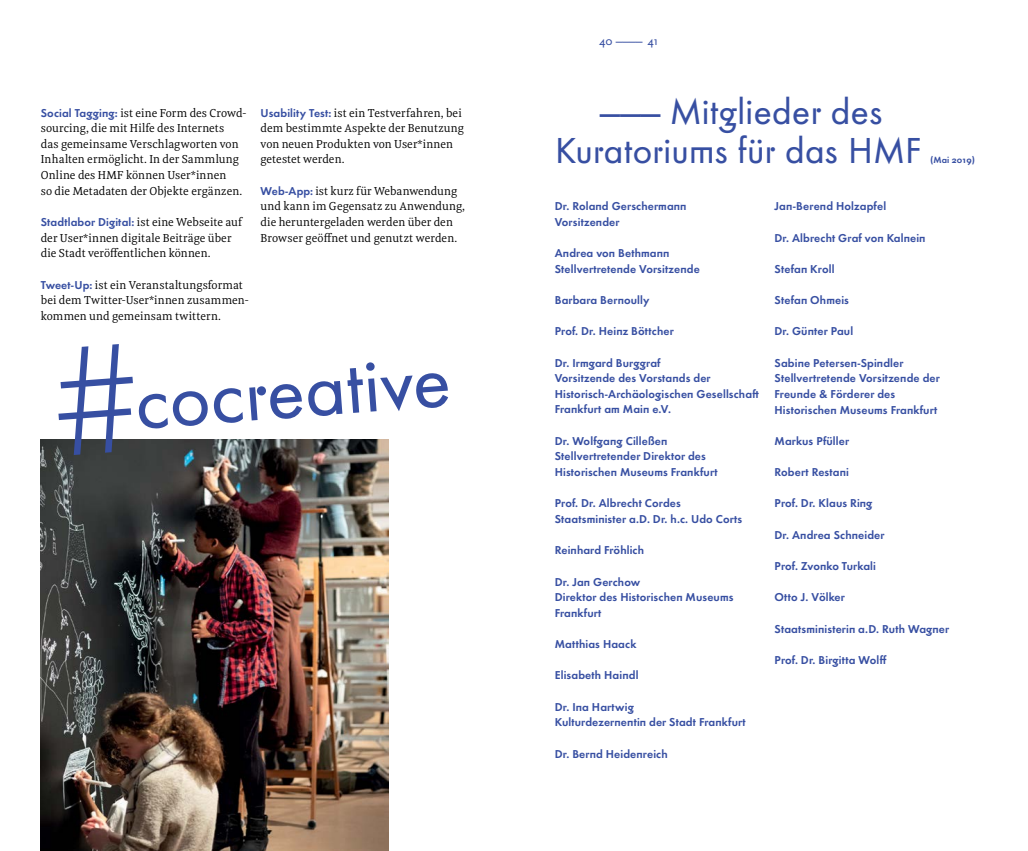
<style>
.page{position:relative;width:1028px;height:851px;background:#fff}
.page>*{position:absolute;margin:0;border:0;box-sizing:border-box;transform-origin:0 0}
.t1{font:78.75px "Futura HMF Book Os F";color:#374fa2}
.t2{font:37.5px/39.1px "Futura HMF Book Os F";letter-spacing:-.005em;color:#374fa2;text-align:center}
.t3{font:12.5px "Futura HMF Book Os F";color:#374fa2}
.t4{font:11.88px/15.6px "Futura HMF Demi Bold Os F";letter-spacing:.01em;color:#374fa2}
.t5{font:11.88px/15.6px "Meret Pro";letter-spacing:.005em;color:#000}
.t6{font:9.38px "Futura HMF Demi Bold Os F";letter-spacing:.02em;color:#374fa2}
.s1{font-family:"Futura HMF Demi Bold Os F";color:#374fa2}
.s2{font-family:"Meret Pro";color:#000}
</style>
<div class="page">
<img style="left:40px;top:439px;width:348px;height:411px">
<svg style="left:58px;top:344px;width:75px;height:111px"></svg>
<p class="t5" style="left:41px;top:104px;width:207px"><span class="s1">Social Tagging:</span> ist eine Form des Crowd&shy;sourcing, die mit Hilfe des Internets<br>das gemeinsame Verschlagworten von Inhalten ermöglicht. In der Sammlung Online des HMF können User*innen<br>so die Metadaten der Objekte ergänzen.</p>
<p class="t4" style="left:41px;top:214px;width:203px">Stadtlabor Digital: <span class="s2">ist eine Webseite auf</span></p>
<p class="t5" style="left:41px;top:230px;width:192px">der User*innen digitale Beiträge über die Stadt veröffentlichen können.</p>
<p class="t5" style="left:41px;top:276px;width:209px"><span class="s1">Tweet-Up:</span> ist ein Veranstaltungsformat bei dem Twitter-User*innen zusammen&shy;kommen und gemeinsam twittern.</p>
<p class="t5" style="left:260px;top:105px;width:205px"><span class="s1">Usability Test:</span> ist ein Testverfahren, bei dem bestimmte Aspekte der Benutzung von neuen Produkten von User*innen getestet werden.</p>
<p class="t5" style="left:260px;top:183px;width:206px"><span class="s1">Web-App:</span> ist kurz für Webanwendung und kann im Gegensatz zu Anwendung, die heruntergeladen werden über den Browser geöffnet und genutzt werden.</p>
<h1 class="t1" style="left:131px;top:354px;width:319px;rotate:-4deg">cocreative</h1>
<p class="t3" style="left:599px;top:33px;width:60px">40 ———— 41</p>
<h2 class="t2" style="left:555px;top:92px;width:368px">——— Mitglieder des<br>Kuratoriums für das HMF</h2>
<p class="t6" style="left:930px;top:154px;width:46px">(Mai 2019)</p>
<p class="t4" style="left:555px;top:198px;width:133px">Dr. Roland Gerschermann<br>Vorsitzender</p>
<p class="t4" style="left:555px;top:245px;width:147px">Andrea von Bethmann<br>Stellvertretende Vorsitzende</p>
<p class="t4" style="left:555px;top:292px;width:96px">Barbara Bernoully</p>
<p class="t4" style="left:555px;top:323px;width:120px">Prof. Dr. Heinz Böttcher</p>
<p class="t4" style="left:555px;top:354px;width:206px">Dr. Irmgard Burggraf<br>Vorsitzende des Vorstands der<br>Historisch-Archäologischen Gesellschaft<br>Frankfurt am Main e.V.</p>
<p class="t4" style="left:555px;top:432px;width:164px">Dr. Wolfgang Cilleßen<br>Stellvertretender Direktor des<br>Historischen Museums Frankfurt</p>
<p class="t4" style="left:555px;top:495px;width:189px">Prof. Dr. Albrecht Cordes<br>Staatsminister a.D. Dr. h.c. Udo Corts</p>
<p class="t4" style="left:555px;top:542px;width:91px">Reinhard Fröhlich</p>
<p class="t4" style="left:555px;top:573px;width:180px">Dr. Jan Gerchow<br>Direktor des Historischen Museums<br>Frankfurt</p>
<p class="t4" style="left:555px;top:635px;width:83px">Matthias Haack</p>
<p class="t4" style="left:555px;top:667px;width:85px">Elisabeth Haindl</p>
<p class="t4" style="left:555px;top:698px;width:193px">Dr. Ina Hartwig<br>Kulturdezernentin der Stadt Frankfurt</p>
<p class="t4" style="left:555px;top:745px;width:114px">Dr. Bernd Heidenreich</p>
<p class="t4" style="left:774px;top:198px;width:113px">Jan-Berend Holzapfel</p>
<p class="t4" style="left:774px;top:229px;width:152px">Dr. Albrecht Graf von Kalnein</p>
<p class="t4" style="left:774px;top:260px;width:61px">Stefan Kroll</p>
<p class="t4" style="left:774px;top:292px;width:76px">Stefan Ohmeis</p>
<p class="t4" style="left:774px;top:323px;width:80px">Dr. Günter Paul</p>
<p class="t4" style="left:774px;top:354px;width:167px">Sabine Petersen-Spindler<br>Stellvertretende Vorsitzende der<br>Freunde &amp; Förderer des<br>Historischen Museums Frankfurt</p>
<p class="t4" style="left:774px;top:432px;width:76px">Markus Pfüller</p>
<p class="t4" style="left:774px;top:464px;width:76px">Robert Restani</p>
<p class="t4" style="left:774px;top:495px;width:99px">Prof. Dr. Klaus Ring</p>
<p class="t4" style="left:774px;top:526px;width:111px">Dr. Andrea Schneider</p>
<p class="t4" style="left:774px;top:557px;width:103px">Prof. Zvonko Turkali</p>
<p class="t4" style="left:774px;top:589px;width:72px">Otto J. Völker</p>
<p class="t4" style="left:774px;top:620px;width:176px">Staatsministerin a.D. Ruth Wagner</p>
<p class="t4" style="left:774px;top:651px;width:113px">Prof. Dr. Birgitta Wolff</p>
</div>
